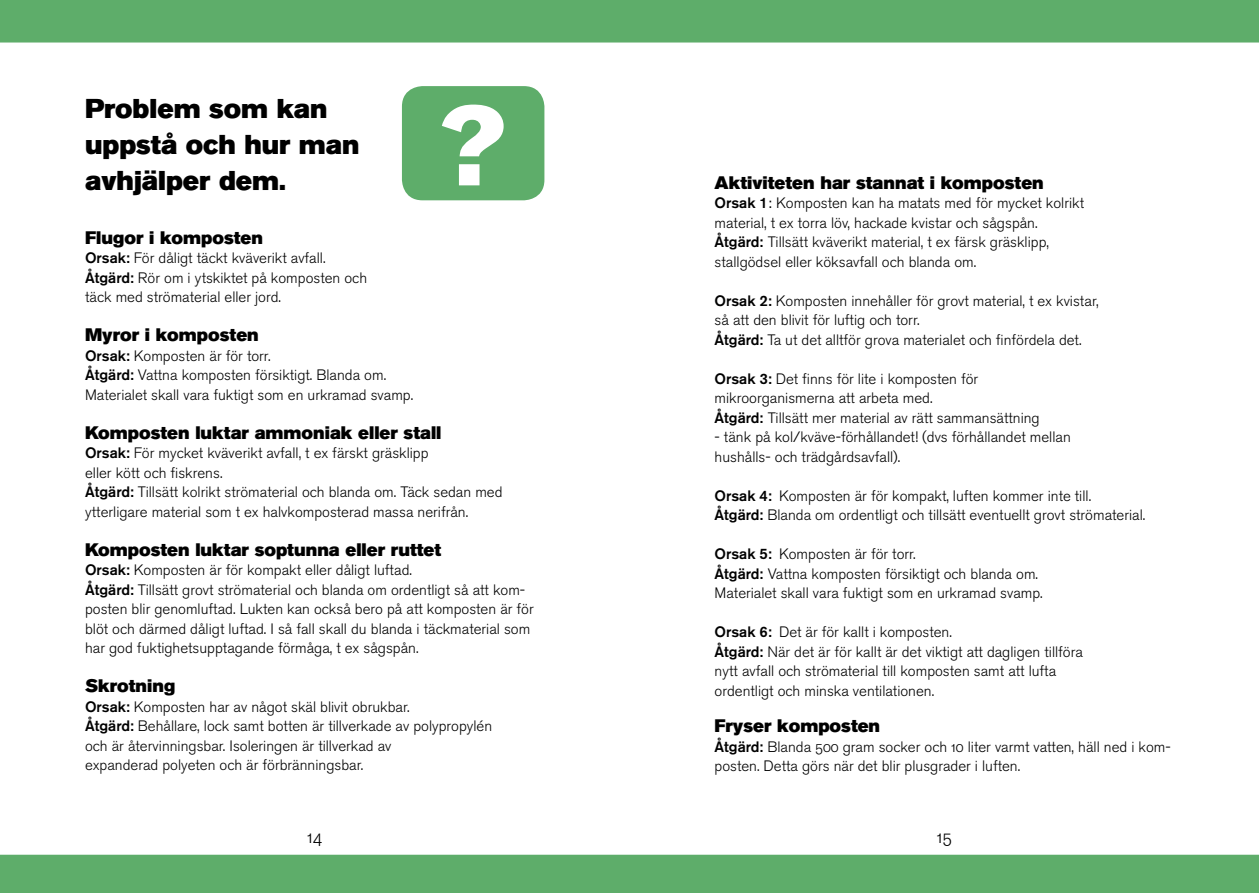
<style>
.page{position:relative;width:1259px;height:893px;background:#fff}
.page>*{position:absolute;margin:0;border:0;box-sizing:border-box;transform-origin:0 0}
.t1{font:112.5px "Akzidenz Grotesk BE Super";color:#fff}
.t2{font:27px/36px "Akzidenz Grotesk BE Super";color:#000}
.t3{font:18px "Akzidenz Grotesk BE Super";color:#000}
.t4{font:18px "Akzidenz Grotesk BE Light Os F";color:#000}
.t5{font:15px/19.5px "Akzidenz Grotesk BE Light Os F";color:#000}
.s1{font-family:"Akzidenz Grotesk BE";font-weight:500}
.s2{font-family:"Akzidenz Grotesk BE"}
</style>
<div class="page">
<div style="left:0;top:0;width:1259px;height:43px;background:#5ead6a"></div>
<div style="left:0;top:855px;width:1259px;height:38px;background:#5ead6a"></div>
<div style="left:402px;top:86px;width:142px;height:114px;background:#5ead6a;border-radius:21px"></div>
<h2 class="t2" style="left:85px;top:91px;width:276px">Problem som kan uppstå och hur man avhjälper dem.</h2>
<h1 class="t1" style="left:437px;top:81px;width:69px">?</h1>
<p class="t3" style="left:85px;top:227px;width:180px">Flugor i komposten</p>
<p class="t5" style="left:85px;top:249px;width:283px"><span class="s1">Orsak:</span> För dåligt täckt kväverikt avfall.<br><span class="s1">Åtgärd:</span> Rör om i ytskiktet på komposten och täck med strömaterial eller jord.</p>
<p class="t3" style="left:85px;top:325px;width:175px">Myror i komposten</p>
<p class="t5" style="left:85px;top:346px;width:330px"><span class="s1">Orsak:</span> Komposten är för torr.<br><span class="s1">Åtgärd:</span> Vattna komposten försiktigt. Blanda om.<br>Materialet skall vara fuktigt som en urkramad svamp.</p>
<p class="t3" style="left:85px;top:422px;width:358px">Komposten luktar ammoniak eller stall</p>
<p class="t5" style="left:85px;top:444px;width:419px"><span class="s1">Orsak:</span> För mycket kväverikt avfall, t ex färskt gräsklipp<br>eller kött och fiskrens.<br><span class="s1">Åtgärd:</span> Tillsätt kolrikt strömaterial och blanda om. Täck sedan med ytterligare material som t ex halvkomposterad massa nerifrån.</p>
<p class="t3" style="left:85px;top:539px;width:357px">Komposten luktar soptunna eller ruttet</p>
<p class="t5" style="left:85px;top:561px;width:450px"><span class="s1">Orsak:</span> Komposten är för kompakt eller dåligt luftad.<br><span class="s1">Åtgärd:</span> Tillsätt grovt strömaterial och blanda om ordentligt så att kom&shy;posten blir genomluftad. Lukten kan också bero på att komposten är för blöt och därmed dåligt luftad. I så fall skall du blanda i täckmaterial som har god fuktighetsupptagande förmåga, t ex sågspån.</p>
<p class="t3" style="left:85px;top:676px;width:92px">Skrotning</p>
<p class="t5" style="left:85px;top:697px;width:408px"><span class="s1">Orsak:</span> Komposten har av något skäl blivit obrukbar.<br><span class="s1">Åtgärd:</span> Behållare, lock samt botten är tillverkade av polypropylén och är återvinningsbar. Isoleringen är tillverkad av<br>expanderad polyeten och är förbränningsbar.</p>
<p class="t3" style="left:714px;top:172px;width:331px">Aktiviteten har stannat i komposten</p>
<p class="t5" style="left:714px;top:194px;width:371px"><span class="s1">Orsak 1</span><span class="s2">:</span> Komposten kan ha matats med för mycket kolrikt material, t ex torra löv, hackade kvistar och sågspån.<br><span class="s1">Åtgärd:</span> Tillsätt kväverikt material, t ex färsk gräsklipp, stallgödsel eller köksavfall och blanda om.</p>
<p class="t5" style="left:714px;top:291px;width:385px"><span class="s1">Orsak 2:</span> Komposten innehåller för grovt material, t ex kvistar, så att den blivit för luftig och torr.<br><span class="s1">Åtgärd:</span> Ta ut det alltför grova materialet och finfördela det.</p>
<p class="t5" style="left:714px;top:369px;width:327px"><span class="s1">Orsak 3:</span> Det finns för lite i komposten för mikroorganismerna att arbeta med.<br><span class="s1">Åtgärd:</span> Tillsätt mer material av rätt sammansättning</p>
<p class="t5" style="left:714px;top:428px;width:358px">- tänk på kol/kväve-förhållandet! (dvs förhållandet mellan hushålls- och trädgårdsavfall).</p>
<p class="t5" style="left:714px;top:486px;width:432px"><span class="s1">Orsak 4:</span> Komposten är för kompakt, luften kommer inte till.<br><span class="s1">Åtgärd:</span> Blanda om ordentligt och tillsätt eventuellt grovt strömaterial.</p>
<p class="t5" style="left:714px;top:545px;width:330px"><span class="s1">Orsak 5:</span> Komposten är för torr.<br><span class="s1">Åtgärd:</span> Vattna komposten försiktigt och blanda om.<br>Materialet skall vara fuktigt som en urkramad svamp.</p>
<p class="t5" style="left:714px;top:623px;width:370px"><span class="s1">Orsak 6:</span> Det är för kallt i komposten.<br><span class="s1">Åtgärd:</span> När det är för kallt är det viktigt att dagligen tillföra nytt avfall och strömaterial till komposten samt att lufta ordentligt och minska ventilationen.</p>
<p class="t3" style="left:714px;top:715px;width:167px">Fryser komposten</p>
<p class="t5" style="left:714px;top:737px;width:458px"><span class="s1">Åtgärd:</span> Blanda 500 gram socker och 10 liter varmt vatten, häll ned i kom&shy;posten. Detta görs när det blir plusgrader i luften.</p>
<p class="t4" style="left:307px;top:826px;width:16px">14</p>
<p class="t4" style="left:936px;top:826px;width:16px">15</p>
</div>
